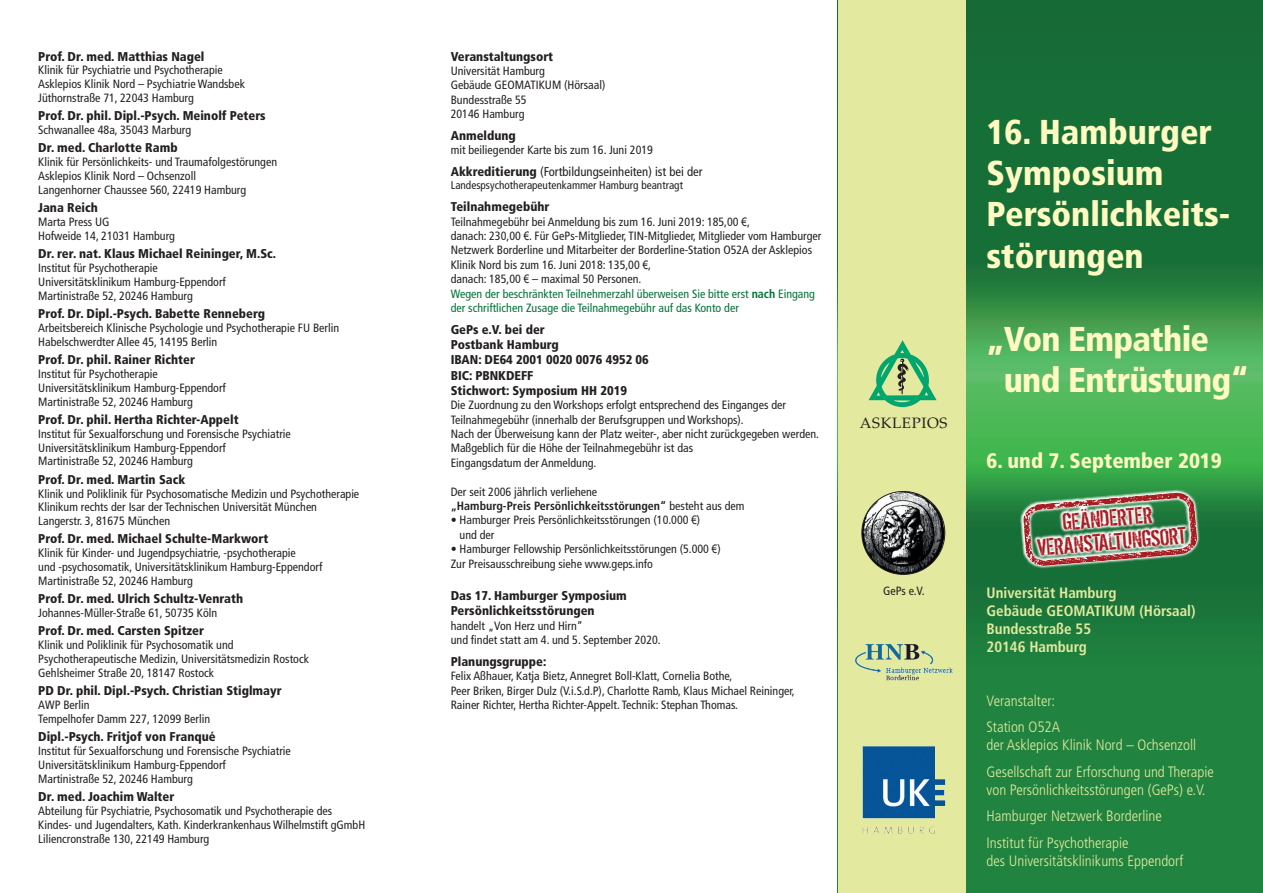
<style>
.page{position:relative;width:1263px;height:893px;background:#fff}
.page>*{position:absolute;margin:0;border:0;box-sizing:border-box;transform-origin:0 0}
.t1{font:900 condensed 34.5px/41.4px "Frutiger";color:#fffac1}
.t2{font:900 condensed 34.5px/41.4px "Frutiger";letter-spacing:-.02em;color:#fffac1}
.t3{font:25.95px/23.5px "Dirty Ego";color:#a81d21;text-align:center;scale:1.05 1}
.t4{font:900 condensed 21px "Frutiger";color:#fffac1}
.t5{font:300 condensed 15px/26.5px "Frutiger";color:#e3ea9f}
.t6{font:700 condensed 15px/18px "Frutiger";color:#e3ea9f}
.t7{font:15px "Palatino";letter-spacing:.04em;color:#231f20}
.t8{font:900 condensed 12.75px/15.3px "Frutiger";color:#231f20}
.t9{font:condensed 12.75px "Frutiger";color:#231f20}
.t10{font:condensed 12px/13.8px "Frutiger";color:#231f20}
.t11{font:condensed 11.25px "Frutiger";color:#231f20}
.s1{font-weight:900}
.s2{font-family:"Arial Narrow";font-stretch:normal}
.s3{color:#007337}
.s4{font-weight:700;color:#007337}
.s5{font-weight:700}
</style>
<div class="page">
<img style="left:965px;top:0;width:298px;height:893px">
<div style="left:838px;top:0;width:127px;height:893px;background:#e3ea9f"></div>
<svg style="left:868px;top:340px;width:68px;height:67px"></svg>
<img style="left:855px;top:643px;width:98px;height:38px">
<img style="left:862px;top:746px;width:83px;height:88px">
<img style="left:862px;top:491px;width:83px;height:83px;border-radius:41px">
<svg style="left:1018px;top:488px;width:184px;height:83px"></svg>
<p class="t8" style="left:38px;top:48px;width:168px">Prof. Dr. med. Matthias Nagel</p>
<p class="t10" style="left:38px;top:63px;width:208px">Klinik für Psychiatrie und Psychotherapie<br>Asklepios Klinik Nord – Psychiatrie Wandsbek<br>Jüthornstraße 71, 22043 Hamburg</p>
<p class="t8" style="left:38px;top:108px;width:229px">Prof. Dr. phil. Dipl.-Psych. Meinolf Peters</p>
<p class="t10" style="left:38px;top:123px;width:154px">Schwanallee 48a, 35043 Marburg</p>
<p class="t8" style="left:38px;top:140px;width:141px">Dr. med. Charlotte Ramb</p>
<p class="t10" style="left:38px;top:155px;width:240px">Klinik für Persönlichkeits- und Traumafolgestörungen<br>Asklepios Klinik Nord – Ochsenzoll<br>Langenhorner Chaussee 560, 22419 Hamburg</p>
<p class="t8" style="left:38px;top:200px;width:61px">Jana Reich</p>
<p class="t10" style="left:38px;top:215px;width:138px">Marta Press UG<br>Hofweide 14, 21031 Hamburg</p>
<p class="t8" style="left:38px;top:246px;width:239px">Dr. rer. nat. Klaus Michael Reininger, M.Sc.</p>
<p class="t10" style="left:38px;top:261px;width:189px">Institut für Psychotherapie<br>Universitätsklinikum Hamburg-Eppendorf<br>Martinistraße 52, 20246 Hamburg</p>
<p class="t8" style="left:38px;top:306px;width:228px">Prof. Dr. Dipl.-Psych. Babette Renneberg</p>
<p class="t10" style="left:38px;top:321px;width:302px">Arbeitsbereich Klinische Psychologie und Psychotherapie FU Berlin<br>Habelschwerdter Allee 45, 14195 Berlin</p>
<p class="t8" style="left:38px;top:352px;width:158px">Prof. Dr. phil. Rainer Richter</p>
<p class="t10" style="left:38px;top:367px;width:189px">Institut für Psychotherapie<br>Universitätsklinikum Hamburg-Eppendorf<br>Martinistraße 52, 20246 Hamburg</p>
<p class="t8" style="left:38px;top:412px;width:202px">Prof. Dr. phil. Hertha Richter-Appelt</p>
<p class="t10" style="left:38px;top:427px;width:254px">Institut für Sexualforschung und Forensische Psychiatrie<br>Universitätsklinikum Hamburg-Eppendorf<br>Martinistraße 52, 20246 Hamburg</p>
<p class="t8" style="left:38px;top:471px;width:148px">Prof. Dr. med. Martin Sack</p>
<p class="t10" style="left:38px;top:486px;width:323px">Klinik und Poliklinik für Psychosomatische Medizin und Psychotherapie<br>Klinikum rechts der Isar der Technischen Universität München<br>Langerstr. 3, 81675 München</p>
<p class="t8" style="left:38px;top:531px;width:232px">Prof. Dr. med. Michael Schulte-Markwort</p>
<p class="t10" style="left:38px;top:546px;width:286px">Klinik für Kinder- und Jugendpsychiatrie, -psychotherapie<br>und -psychosomatik, Universitätsklinikum Hamburg-Eppendorf<br>Martinistraße 52, 20246 Hamburg</p>
<p class="t8" style="left:38px;top:591px;width:206px">Prof. Dr. med. Ulrich Schultz-Venrath</p>
<p class="t10" style="left:38px;top:606px;width:181px">Johannes-Müller-Straße 61, 50735 Köln</p>
<p class="t8" style="left:38px;top:623px;width:167px">Prof. Dr. med. Carsten Spitzer</p>
<p class="t10" style="left:38px;top:638px;width:272px">Klinik und Poliklinik für Psychosomatik und<br>Psychotherapeutische Medizin, Universitätsmedizin Rostock<br>Gehlsheimer Straße 20, 18147 Rostock</p>
<p class="t8" style="left:38px;top:683px;width:245px">PD Dr. phil. Dipl.-Psych. Christian Stiglmayr</p>
<p class="t10" style="left:38px;top:698px;width:174px">AWP Berlin<br>Tempelhofer Damm 227, 12099 Berlin</p>
<p class="t8" style="left:38px;top:729px;width:179px">Dipl.-Psych. Fritjof von Franqué</p>
<p class="t10" style="left:38px;top:744px;width:254px">Institut für Sexualforschung und Forensische Psychiatrie<br>Universitätsklinikum Hamburg-Eppendorf<br>Martinistraße 52, 20246 Hamburg</p>
<p class="t8" style="left:38px;top:789px;width:138px">Dr. med. Joachim Walter</p>
<p class="t10" style="left:38px;top:804px;width:329px">Abteilung für Psychiatrie, Psychosomatik und Psychotherapie des<br>Kindes- und Jugendalters, Kath. Kinderkrankenhaus Wilhelmstift gGmbH<br>Liliencronstraße 130, 22149 Hamburg</p>
<p class="t8" style="left:451px;top:48px;width:104px">Veranstaltungsort</p>
<p class="t10" style="left:451px;top:64px;width:156px;line-height:14.4px">Universität Hamburg<br>Gebäude GEOMATIKUM (Hörsaal)<br>Bundesstraße 55<br>20146 Hamburg</p>
<p class="t8" style="left:451px;top:128px;width:67px">Anmeldung</p>
<p class="t10" style="left:451px;top:143px;width:204px">mit beiliegender Karte bis zum 16. Juni 2019</p>
<p class="t9" style="left:451px;top:164px;width:253px"><span class="s1">Akkreditierung</span> (Fortbildungseinheiten) ist bei der</p>
<p class="t11" style="left:451px;top:179px;width:234px">Landespsychotherapeutenkammer Hamburg beantragt</p>
<p class="t8" style="left:451px;top:199px;width:100px">Teilnahmegebühr</p>
<p class="t10" style="left:451px;top:214px;width:372px;line-height:14.4px">Teilnahmegebühr bei Anmeldung bis zum 16. Juni 2019: 185,00 <span class="s2">€</span>,<br>danach: 230,00 <span class="s2">€</span>. Für GePs-Mitglieder, TIN-Mitglieder, Mitglieder vom Hamburger Netzwerk Borderline und Mitarbeiter der Borderline-Station O52A der Asklepios Klinik Nord bis zum 16. Juni 2018: 135,00 <span class="s2">€</span>,<br>danach: 185,00 <span class="s2">€</span> – maximal 50 Personen.<br><span class="s3">Wegen der beschränkten Teilnehmerzahl überweisen Sie bitte erst</span> <span class="s4">nach</span> <span class="s3">Eingang der schriftlichen Zusage die Teilnahmegebühr auf das Konto der</span></p>
<p class="t8" style="left:451px;top:321px;width:200px">GePs e.V. bei der<br>Postbank Hamburg<br>IBAN: DE64 2001 0020 0076 4952 06<br>BIC: PBNKDEFF<br>Stichwort: Symposium HH 2019</p>
<p class="t10" style="left:451px;top:398px;width:370px;line-height:14.4px">Die Zuordnung zu den Workshops erfolgt entsprechend des Einganges der Teilnahmegebühr (innerhalb der Berufsgruppen und Workshops).<br>Nach der Überweisung kann der Platz weiter-, aber nicht zurückgegeben werden.<br>Maßgeblich für die Höhe der Teilnahmegebühr ist das<br>Eingangsdatum der Anmeldung.</p>
<p class="t10" style="left:451px;top:484px;width:295px;line-height:14.4px">Der seit 2006 jährlich verliehene<br><span class="s5">„Hamburg-Preis Persönlichkeitsstörungen“</span> besteht aus dem</p>
<p class="t10" style="left:460px;top:513px;width:242px;line-height:14.4px;text-indent:-9px">• Hamburger Preis Persönlichkeitsstörungen (10.000 <span class="s2">€</span>) und der</p>
<p class="t10" style="left:451px;top:542px;width:271px;line-height:14.4px">• Hamburger Fellowship Persönlichkeitsstörungen (5.000 <span class="s2">€</span>)<br>Zur Preisausschreibung siehe www.geps.info</p>
<p class="t8" style="left:451px;top:588px;width:178px">Das 17. Hamburger Symposium<br>Persönlichkeitsstörungen</p>
<p class="t10" style="left:451px;top:618px;width:211px;line-height:14.4px">handelt „Von Herz und Hirn“<br>und findet statt am 4. und 5. September 2020.</p>
<p class="t8" style="left:451px;top:654px;width:97px">Planungsgruppe:</p>
<p class="t10" style="left:451px;top:669px;width:346px;line-height:14.4px">Felix Aßhauer, Katja Bietz, Annegret Boll-Klatt, Cornelia Bothe,<br>Peer Briken, Birger Dulz (V.i.S.d.P), Charlotte Ramb, Klaus Michael Reininger,<br>Rainer Richter, Hertha Richter-Appelt. Technik: Stephan Thomas.</p>
<p class="t7" style="left:860px;top:414px;width:89px">ASKLEPIOS</p>
<p class="t10" style="left:883px;top:584px;width:43px">GePs e.V.</p>
<h1 class="t1" style="left:986px;top:111px;width:245px">16. Hamburger<br>Symposium<br>Persönlichkeits&shy;störungen</h1>
<h1 class="t2" style="left:1004px;top:318px;width:246px;text-indent:-17px">„Von Empathie und Entrüstung“</h1>
<h3 class="t4" style="left:986px;top:448px;width:237px">6. und 7. September 2019</h3>
<h2 class="t3" style="left:1034px;top:512px;width:145px;rotate:-5deg">GEÄNDERTER<br>VERANSTALTUNGSORT</h2>
<p class="t6" style="left:986px;top:583px;width:211px">Universität Hamburg<br>Gebäude GEOMATIKUM (Hörsaal)<br>Bundesstraße 55<br>20146 Hamburg</p>
<p class="t5" style="left:986px;top:687px;width:75px">Veranstalter:<br>Station O52A</p>
<p class="t5" style="left:986px;top:732px;width:229px">der Asklepios Klinik Nord – Ochsenzoll<br>Gesellschaft zur Erforschung und Therapie</p>
<p class="t5" style="left:986px;top:776px;width:220px">von Persönlichkeitsstörungen (GePs) e.V.<br>Hamburger Netzwerk Borderline<br>Institut für Psychotherapie</p>
<p class="t5" style="left:986px;top:847px;width:198px">des Universitätsklinikums Eppendorf</p>
</div>
